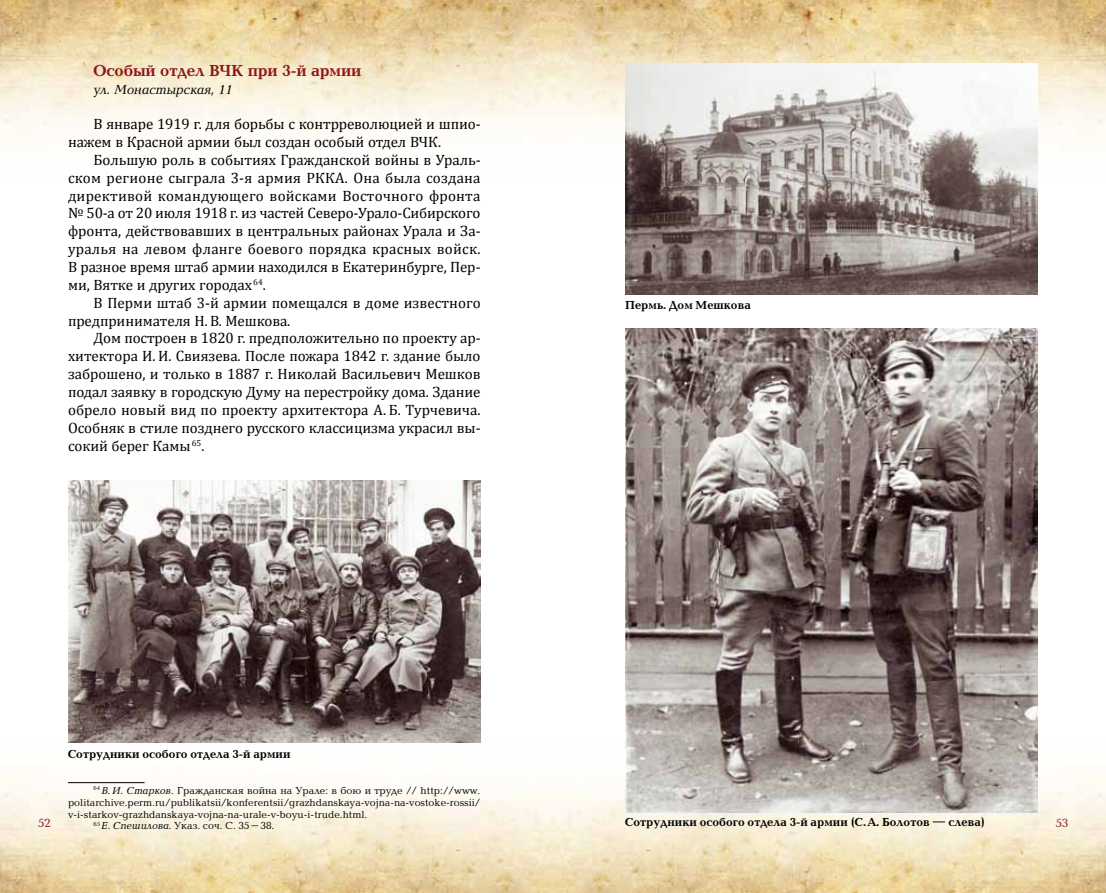
<style>
.page{position:relative;width:1106px;height:893px;background:#fff}
.page>*{position:absolute;margin:0;border:0;box-sizing:border-box;transform-origin:0 0}
.t1{font:700 16.5px "Baltica C";letter-spacing:-.01em;color:#8c161c}
.t2{font:15px/17.9px "Cambria";letter-spacing:-.01em;color:#000}
.t3{font:italic 13.5px "Baltica C";letter-spacing:-.01em;color:#000}
.t4{font:12.15px "Baltica C";color:#8c161c}
.t5{font:700 12px "Baltica C";color:#000}
.t6{font:10.5px "Baltica C";color:#000}
.s1{font-style:italic}
</style>
<div class="page">
<img style="left:0;top:740px;width:1106px;height:153px">
<img style="left:0;top:0;width:1106px;height:175px">
<hr style="left:68px;top:782px;width:77px;height:1px;background:#000">
<img style="left:68px;top:480px;width:412px;height:262px">
<img style="left:625px;top:64px;width:412px;height:230px">
<img style="left:625px;top:329px;width:412px;height:483px">
<p class="t1" style="left:94px;top:61px;width:269px">Особый отдел ВЧК при 3-й армии</p>
<p class="t3" style="left:94px;top:82px;width:140px">ул. Монастырская, 11</p>
<p class="t2" style="left:68px;top:115px;width:414px;text-indent:26px">В январе 1919 г. для борьбы с контрреволюцией и шпио&shy;нажем в Красной армии был создан особый отдел ВЧК.</p>
<p class="t2" style="left:68px;top:151px;width:414px;text-align:justify;text-indent:26px">Большую роль в событиях Гражданской войны в Ураль&shy;ском регионе сыграла 3-я армия РККА. Она была создана директивой командующего войсками Восточного фронта № 50-а от 20 июля 1918 г. из частей Северо-Урало-Сибирского фронта, действовавших в центральных районах Урала и За&shy;уралья на левом фланге боевого порядка красных войск.<br>В разное время штаб армии находился в Екатеринбурге, Пер&shy;ми, Вятке и других городах <sup>64</sup>.</p>
<p class="t2" style="left:68px;top:294px;width:414px;text-indent:26px">В Перми штаб 3-й армии помещался в доме известного предпринимателя Н. В. Мешкова.</p>
<p class="t2" style="left:68px;top:329px;width:414px;text-align:justify;text-indent:26px">Дом построен в 1820 г. предположительно по проекту ар&shy;хитектора И. И. Свиязева. После пожара 1842 г. здание было заброшено, и только в 1887 г. Николай Васильевич Мешков подал заявку в городскую Думу на перестройку дома. Здание обрело новый вид по проекту архитектора А. Б. Турчевича.<br>Особняк в стиле позднего русского классицизма украсил вы&shy;сокий берег Камы <sup>65</sup>.</p>
<p class="t5" style="left:68px;top:747px;width:224px">Сотрудники особого отдела 3-й армии</p>
<p class="t5" style="left:625px;top:299px;width:127px">Пермь. Дом Мешкова</p>
<p class="t6" style="left:94px;top:785px;width:388px"><sup>64</sup> <span class="s1">В.И. Старков.</span> Гражданская война на Урале: в бою и труде // http://www.</p>
<p class="t6" style="left:68px;top:797px;width:414px">politarchive.perm.ru/publikatsii/konferentsii/grazhdanskaya-vojna-na-vostoke-rossii/</p>
<p class="t6" style="left:68px;top:809px;width:301px">v-i-starkov-grazhdanskaya-vojna-na-urale-v-boyu-i-trude.html.</p>
<p class="t6" style="left:94px;top:820px;width:182px"><sup>65</sup> <span class="s1">Е</span>. <span class="s1">Спешилова.</span> Указ. соч. С. 35–38.</p>
<p class="t5" style="left:625px;top:816px;width:361px">Сотрудники особого отдела 3-й армии (С.А. Болотов — слева)</p>
<p class="t4" style="left:38px;top:817px;width:14px">52</p>
<p class="t4" style="left:1055px;top:816px;width:14px">53</p>
</div>
